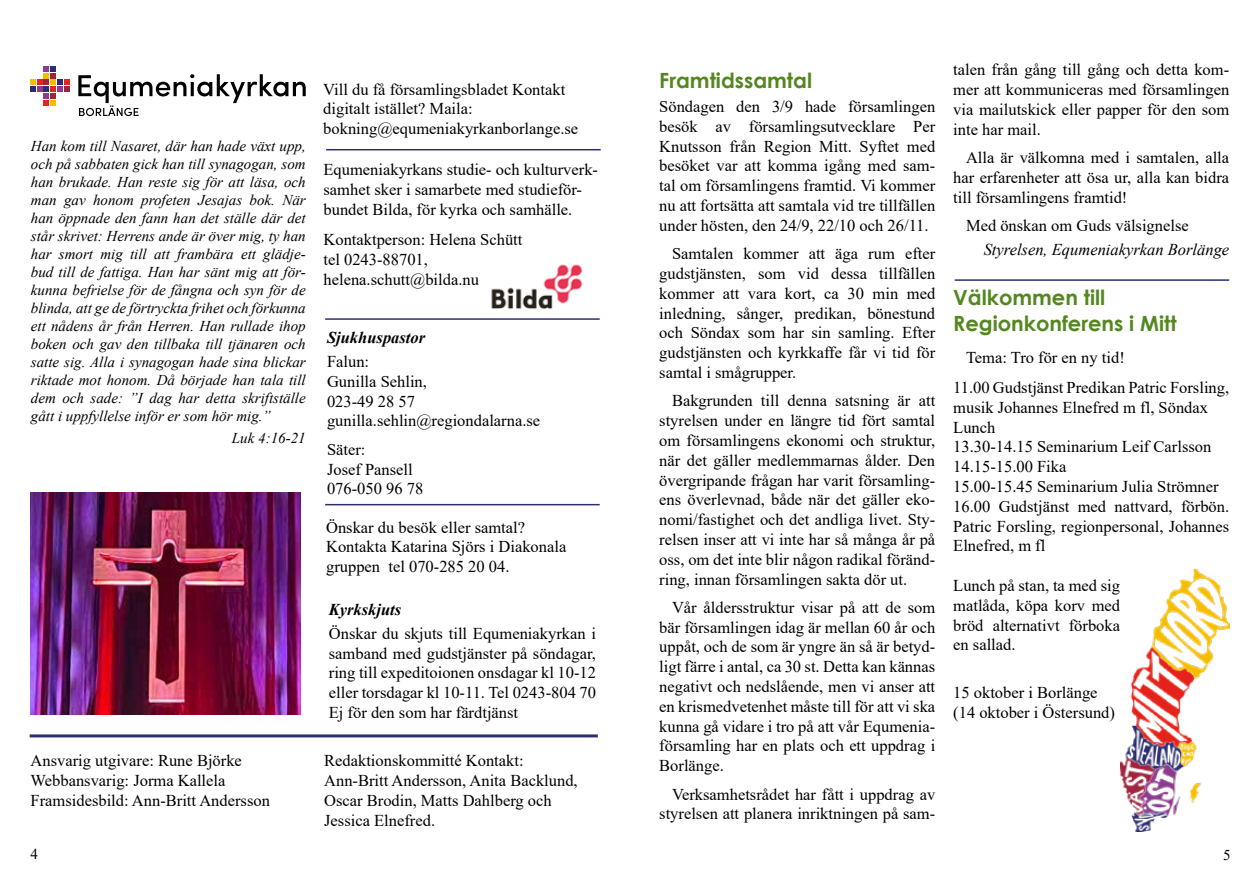
<style>
.page{position:relative;width:1259px;height:893px;background:#fff}
.page>*{position:absolute;margin:0;border:0;box-sizing:border-box;transform-origin:0 0}
.t1{font:700 21px/25.2px "Century Gothic";color:#54871f}
.t2{font:16.5px/19.8px "Times New Roman";color:#000}
.t3{font:italic 16.5px "Times New Roman";color:#000}
.t4{font:italic 700 16.5px "Times New Roman";color:#000}
.t5{font:italic 15px/18px "Times New Roman";color:#000;text-align:justify}
.t6{font:15px "Times New Roman";color:#000}
</style>
<div class="page">
<img style="left:491px;top:264px;width:92px;height:45px">
<hr style="left:30px;top:734px;width:568px;height:3px;background:#2b2e70">
<hr style="left:326px;top:149px;width:274px;height:1px;background:#2b2e70">
<hr style="left:325px;top:318px;width:275px;height:2px;background:#2b2e70">
<hr style="left:325px;top:504px;width:275px;height:1px;background:#2b2e70">
<svg style="left:30px;top:66px;width:40px;height:40px"></svg>
<svg style="left:78px;top:74px;width:228px;height:42px"></svg>
<hr style="left:954px;top:279px;width:275px;height:2px;background:#2b2e70">
<img style="left:1120px;top:569px;width:109px;height:262px">
<img style="left:31px;top:492px;width:269px;height:223px">
<p class="t5" style="left:31px;top:137px;width:276px">Han kom till Nasaret, där han hade växt upp, och på sabbaten gick han till synagogan, som han brukade. Han reste sig för att läsa, och man gav honom profeten Jesajas bok. När han öppnade den fann han det ställe där det står skrivet: Herrens ande är över mig, ty han har smort mig till att frambära ett glädje&shy;bud till de fattiga. Han har sänt mig att för&shy;kunna befrielse för de fångna och syn för de blinda, att ge de förtryckta frihet och förkunna ett nådens år från Herren. Han rullade ihop boken och gav den tillbaka till tjänaren och satte sig. Alla i synagogan hade sina blickar riktade mot honom. Då började han tala till dem och sade: ”I dag har detta skriftställe gått i uppfyllelse inför er som hör mig.”</p>
<p class="t5" style="left:232px;top:429px;width:75px">Luk 4:16-21</p>
<p class="t2" style="left:31px;top:750px;width:241px">Ansvarig utgivare: Rune Björke<br>Webbansvarig: Jorma Kallela<br>Framsidesbild: Ann-Britt Andersson</p>
<p class="t2" style="left:323px;top:79px;width:256px">Vill du få församlingsbladet Kontakt digitalt istället? Maila: bokning@equmeniakyrkanborlange.se</p>
<p class="t2" style="left:323px;top:159px;width:276px">Equmeniakyrkans studie- och kulturverk&shy;samhet sker i samarbete med studieför&shy;bundet Bilda, för kyrka och samhälle.</p>
<p class="t2" style="left:323px;top:229px;width:200px">Kontaktperson: Helena Schütt tel 0243-88701, helena.schutt@bilda.nu</p>
<p class="t4" style="left:327px;top:326px;width:100px">Sjukhuspastor</p>
<p class="t2" style="left:327px;top:351px;width:215px">Falun:<br>Gunilla Sehlin,<br>023-49 28 57 gunilla.sehlin@regiondalarna.se</p>
<p class="t2" style="left:327px;top:439px;width:98px">Säter:<br>Josef Pansell<br>076-050 96 78</p>
<p class="t2" style="left:326px;top:517px;width:242px">Önskar du besök eller samtal?<br>Kontakta Katarina Sjörs i Diakonala gruppen tel 070-285 20 04.</p>
<p class="t4" style="left:329px;top:598px;width:74px">Kyrkskjuts</p>
<p class="t2" style="left:329px;top:623px;width:269px;text-align:justify">Önskar du skjuts till Equmeniakyrkan i samband med gudstjänster på söndagar, ring till expeditoionen onsdagar kl 10-12 eller torsdagar kl 10-11. Tel 0243-804 70<br>Ej för den som har färdtjänst</p>
<p class="t2" style="left:324px;top:750px;width:255px">Redaktionskommitté Kontakt:<br>Ann-Britt Andersson, Anita Backlund,<br>Oscar Brodin, Matts Dahlberg och<br>Jessica Elnefred.</p>
<p class="t1" style="left:659px;top:67px;width:154px">Framtidssamtal</p>
<p class="t2" style="left:659px;top:96px;width:277px;text-align:justify">Söndagen den 3/9 hade församlingen besök av församlingsutvecklare Per Knutsson från Region Mitt. Syftet med besöket var att komma igång med sam&shy;tal om församlingens framtid. Vi kommer nu att fortsätta att samtala vid tre tillfällen under hösten, den 24/9, 22/10 och 26/11.</p>
<p class="t2" style="left:659px;top:243px;width:277px;text-align:justify;text-indent:13px">Samtalen kommer att äga rum efter gudstjänsten, som vid dessa tillfällen kommer att vara kort, ca 30 min med inledning, sånger, predikan, bönestund och Söndax som har sin samling. Efter gudstjänsten och kyrkkaffe får vi tid för samtal i smågrupper.</p>
<p class="t2" style="left:659px;top:390px;width:277px;text-align:justify;text-indent:13px">Bakgrunden till denna satsning är att styrelsen under en längre tid fört samtal om församlingens ekonomi och struktur, när det gäller medlemmarnas ålder. Den övergripande frågan har varit församling&shy;ens överlevnad, både när det gäller eko&shy;nomi/fastighet och det andliga livet. Sty&shy;relsen inser att vi inte har så många år på oss, om det inte blir någon radikal föränd&shy;ring, innan församlingen sakta dör ut.</p>
<p class="t2" style="left:659px;top:597px;width:277px;text-align:justify;text-indent:13px">Vår åldersstruktur visar på att de som bär församlingen idag är mellan 60 år och uppåt, och de som är yngre än så är betyd&shy;ligt färre i antal, ca 30 st. Detta kan kännas negativt och nedslående, men vi anser att en krismedvetenhet måste till för att vi ska kunna gå vidare i tro på att vår Equmenia&shy;församling har en plats och ett uppdrag i Borlänge.</p>
<p class="t2" style="left:659px;top:784px;width:277px;text-align:right">Verksamhetsrådet har fått i uppdrag av styrelsen att planera inriktningen på sam-</p>
<p class="t2" style="left:953px;top:59px;width:277px;text-align:justify">talen från gång till gång och detta kom&shy;mer att kommuniceras med församlingen via mailutskick eller papper för den som inte har mail.</p>
<p class="t2" style="left:953px;top:147px;width:277px;text-align:justify;text-indent:13px">Alla är välkomna med i samtalen, alla har erfarenheter att ösa ur, alla kan bidra till församlingens framtid!</p>
<p class="t2" style="left:966px;top:215px;width:224px">Med önskan om Guds välsignelse</p>
<p class="t3" style="left:983px;top:238px;width:247px">Styrelsen, Equmeniakyrkan Borlänge</p>
<p class="t1" style="left:953px;top:284px;width:225px">Välkommen till<br>Regionkonferens i Mitt</p>
<p class="t2" style="left:953px;top:342px;width:277px;line-height:29.8px;text-indent:13px">Tema: Tro för en ny tid!<br>11.00 Gudstjänst Predikan Patric Forsling,</p>
<p class="t2" style="left:953px;top:397px;width:277px">musik Johannes Elnefred m fl, Söndax<br>Lunch<br>13.30-14.15 Seminarium Leif Carlsson<br>14.15-15.00 Fika<br>15.00-15.45 Seminarium Julia Strömner<br>16.00 Gudstjänst med nattvard, förbön.<br>Patric Forsling, regionpersonal, Johannes<br>Elnefred, m fl</p>
<p class="t2" style="left:953px;top:575px;width:168px;text-align:justify">Lunch på stan, ta med sig matlåda, köpa korv med bröd alternativt förboka en sallad.</p>
<p class="t2" style="left:953px;top:682px;width:163px">15 oktober i Borlänge (14 oktober i Östersund)</p>
<p class="t6" style="left:31px;top:843px;width:9px">4</p>
<p class="t6" style="left:1223px;top:844px;width:9px">5</p>
</div>
